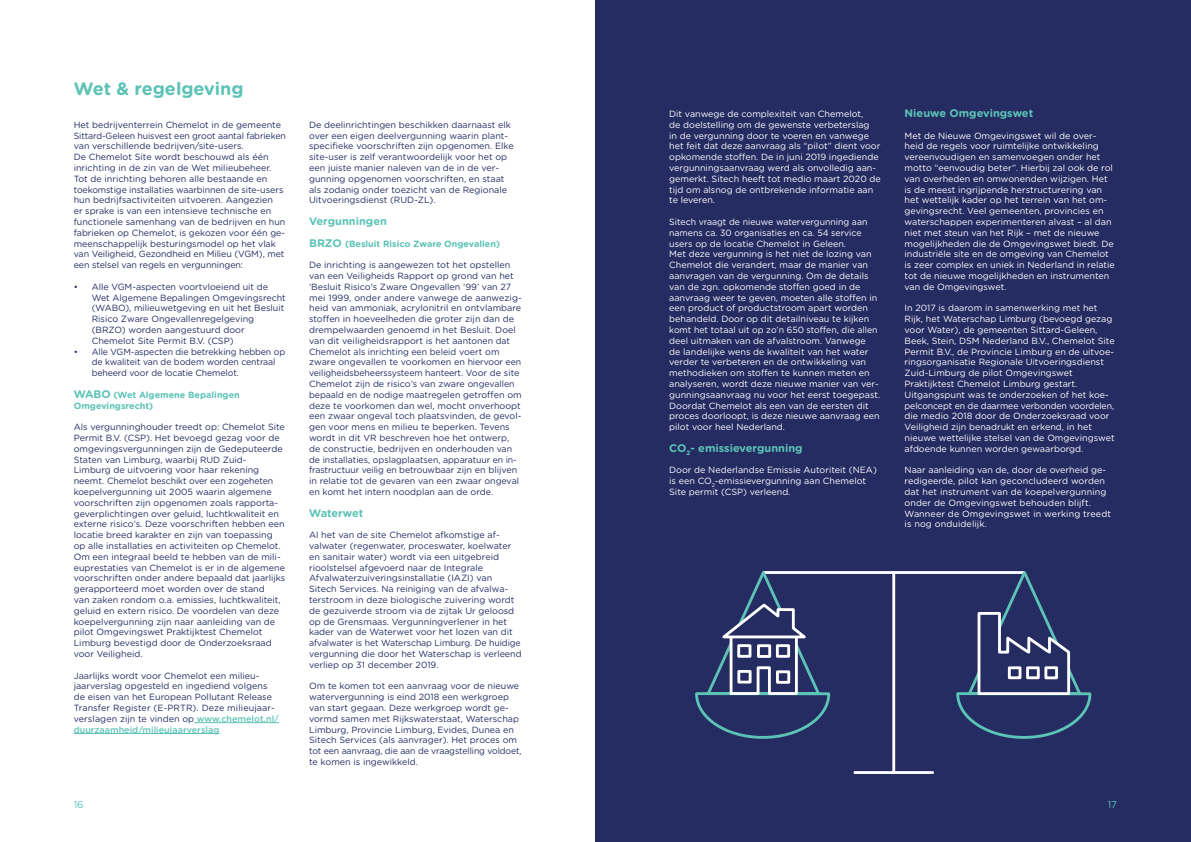
<style>
.page{position:relative;width:1191px;height:842px;background:#fff}
.page>*{position:absolute;margin:0;border:0;box-sizing:border-box;transform-origin:0 0}
.t1{font:700 18px "Gotham Rounded";color:#5cc3b6}
.t2{font:700 11px "Gotham Rounded";color:#5cc3b6}
.t3{font:10px "Gotham Rounded";color:#5cc3b6}
.t4{font:9px/10.8px "Gotham Rounded";color:#242c62}
.t5{font:9px/10.8px "Gotham Rounded";color:#fff}
.t6{font:700 9px/10.8px "Gotham Rounded";color:#5cc3b6}
.s1{font-size:11px}
.s2{font-weight:500;color:#5cc3b6}
</style>
<div class="page">
<div style="left:595px;top:0;width:596px;height:842px;background:#242c62"></div>
<hr style="left:194px;top:722px;width:85px;height:1px;background:#5cc3b6">
<hr style="left:74px;top:733px;width:145px;height:1px;background:#5cc3b6">
<hr style="left:855px;top:771px;width:77px;height:3px;background:#fff">
<svg style="left:695px;top:571px;width:397px;height:169px"></svg>
<hr style="left:892px;top:572px;width:3px;height:200px;background:#fff">
<svg style="left:976px;top:610px;width:95px;height:86px"></svg>
<div style="left:1026px;top:666px;width:13px;height:13px;background:#242c62;border:3px solid #fff"></div>
<svg style="left:715px;top:601px;width:97px;height:95px"></svg>
<h1 class="t1" style="left:74px;top:76px;width:171px">Wet &amp; regelgeving</h1>
<p class="t4" style="left:74px;top:119px;width:214px">Het bedrijventerrein Chemelot in de gemeente Sittard-Geleen huisvest een groot aantal fabrieken van verschillende bedrijven/site-users.<br>De Chemelot Site wordt beschouwd als één inrichting in de zin van de Wet milieubeheer.<br>Tot de inrichting behoren alle bestaande en toekomstige installaties waarbinnen de site-users hun bedrijfsactiviteiten uitvoeren. Aangezien<br>er sprake is van een intensieve technische en functionele samenhang van de bedrijven en hun fabrieken op Chemelot, is gekozen voor één ge&shy;meenschappelijk besturingsmodel op het vlak van Veiligheid, Gezondheid en Milieu (VGM), met een stelsel van regels en vergunningen:</p>
<p class="t4" style="left:92px;top:281px;width:196px;text-indent:-18px">• Alle VGM-aspecten voortvloeiend uit de Wet Algemene Bepalingen Omgevingsrecht (WABO), milieuwetgeving en uit het Besluit Risico Zware Ongevallenregelgeving (BRZO) worden aangestuurd door Chemelot Site Permit B.V. (CSP)</p>
<p class="t4" style="left:92px;top:346px;width:195px;text-indent:-18px">• Alle VGM-aspecten die betrekking hebben op de kwaliteit van de bodem worden centraal beheerd voor de locatie Chemelot.</p>
<p class="t6" style="left:74px;top:389px;width:168px"><span class="s1">WABO</span> (Wet Algemene Bepalingen<br>Omgevingsrecht)</p>
<p class="t4" style="left:74px;top:421px;width:213px">Als vergunninghouder treedt op: Chemelot Site Permit B.V. (CSP). Het bevoegd gezag voor de omgevingsvergunningen zijn de Gedeputeerde Staten van Limburg, waarbij RUD Zuid-Limburg de uitvoering voor haar rekening neemt. Chemelot beschikt over een zogeheten koepelvergunning uit 2005 waarin algemene voorschriften zijn opgenomen zoals rapporta&shy;geverplichtingen over geluid, luchtkwaliteit en externe risico’s. Deze voorschriften hebben een locatie breed karakter en zijn van toepassing op alle installaties en activiteiten op Chemelot.<br>Om een integraal beeld te hebben van de mili&shy;euprestaties van Chemelot is er in de algemene voorschriften onder andere bepaald dat jaarlijks gerapporteerd moet worden over de stand<br>van zaken rondom o.a. emissies, luchtkwaliteit, geluid en extern risico. De voordelen van deze koepelvergunning zijn naar aanleiding van de pilot Omgevingswet Praktijktest Chemelot Limburg bevestigd door de Onderzoeksraad voor Veiligheid.</p>
<p class="t4" style="left:74px;top:670px;width:207px">Jaarlijks wordt voor Chemelot een milieu&shy;jaarverslag opgesteld en ingediend volgens de eisen van het European Pollutant Release Transfer Register (E-PRTR). Deze milieujaar&shy;verslagen zijn te vinden op <span class="s2">www.chemelot.nl/ duurzaamheid/milieujaarverslag</span></p>
<p class="t3" style="left:74px;top:798px;width:12px">16</p>
<p class="t4" style="left:309px;top:119px;width:206px">De deelinrichtingen beschikken daarnaast elk over een eigen deelvergunning waarin plant&shy;specifieke voorschriften zijn opgenomen. Elke site-user is zelf verantwoordelijk voor het op een juiste manier naleven van de in de ver&shy;gunning opgenomen voorschriften, en staat als zodanig onder toezicht van de Regionale Uitvoeringsdienst (RUD-ZL).</p>
<p class="t2" style="left:309px;top:213px;width:79px">Vergunningen</p>
<p class="t6" style="left:309px;top:238px;width:192px"><span class="s1">BRZO</span> (Besluit Risico Zware Ongevallen)</p>
<p class="t4" style="left:309px;top:259px;width:214px">De inrichting is aangewezen tot het opstellen van een Veiligheids Rapport op grond van het ‘Besluit Risico’s Zware Ongevallen ’99’ van 27 mei 1999, onder andere vanwege de aanwezig&shy;heid van ammoniak, acrylonitril en ontvlambare stoffen in hoeveelheden die groter zijn dan de drempelwaarden genoemd in het Besluit. Doel van dit veiligheidsrapport is het aantonen dat Chemelot als inrichting een beleid voert om zware ongevallen te voorkomen en hiervoor een veiligheidsbeheerssysteem hanteert. Voor de site Chemelot zijn de risico’s van zware ongevallen bepaald en de nodige maatregelen getroffen om deze te voorkomen dan wel, mocht onverhoopt een zwaar ongeval toch plaatsvinden, de gevol&shy;gen voor mens en milieu te beperken. Tevens wordt in dit VR beschreven hoe het ontwerp, de constructie, bedrijven en onderhouden van de installaties, opslagplaatsen, apparatuur en in&shy;frastructuur veilig en betrouwbaar zijn en blijven in relatie tot de gevaren van een zwaar ongeval en komt het intern noodplan aan de orde.</p>
<p class="t2" style="left:309px;top:505px;width:56px">Waterwet</p>
<p class="t4" style="left:309px;top:529px;width:214px">Al het van de site Chemelot afkomstige af&shy;valwater (regenwater, proceswater, koelwater en sanitair water) wordt via een uitgebreid rioolstelsel afgevoerd naar de Integrale Afvalwaterzuiveringsinstallatie (IAZI) van Sitech Services. Na reiniging van de afvalwa&shy;terstroom in deze biologische zuivering wordt de gezuiverde stroom via de zijtak Ur geloosd op de Grensmaas. Vergunningverlener in het kader van de Waterwet voor het lozen van dit afvalwater is het Waterschap Limburg. De huidige vergunning die door het Waterschap is verleend verliep op 31 december 2019.</p>
<p class="t4" style="left:309px;top:680px;width:214px">Om te komen tot een aanvraag voor de nieuwe watervergunning is eind 2018 een werkgroep van start gegaan. Deze werkgroep wordt ge&shy;vormd samen met Rijkswaterstaat, Waterschap Limburg, Provincie Limburg, Evides, Dunea en Sitech Services (als aanvrager). Het proces om tot een aanvraag, die aan de vraagstelling voldoet, te komen is ingewikkeld.</p>
<p class="t5" style="left:669px;top:108px;width:213px">Dit vanwege de complexiteit van Chemelot,<br>de doelstelling om de gewenste verbeterslag<br>in de vergunning door te voeren en vanwege het feit dat deze aanvraag als “pilot” dient voor opkomende stoffen. De in juni 2019 ingediende vergunningsaanvraag werd als onvolledig aan&shy;gemerkt. Sitech heeft tot medio maart 2020 de tijd om alsnog de ontbrekende informatie aan te leveren.</p>
<p class="t5" style="left:669px;top:216px;width:212px">Sitech vraagt de nieuwe watervergunning aan namens ca. 30 organisaties en ca. 54 service users op de locatie Chemelot in Geleen.<br>Met deze vergunning is het niet de lozing van Chemelot die verandert, maar de manier van aanvragen van de vergunning. Om de details van de zgn. opkomende stoffen goed in de aanvraag weer te geven, moeten alle stoffen in een product of productstroom apart worden behandeld. Door op dit detailniveau te kijken komt het totaal uit op zo’n 650 stoffen, die allen deel uitmaken van de afvalstroom. Vanwege<br>de landelijke wens de kwaliteit van het water verder te verbeteren en de ontwikkeling van methodieken om stoffen te kunnen meten en analyseren, wordt deze nieuwe manier van ver&shy;gunningsaanvraag nu voor het eerst toegepast.<br>Doordat Chemelot als een van de eersten dit proces doorloopt, is deze nieuwe aanvraag een pilot voor heel Nederland.</p>
<p class="t2" style="left:669px;top:440px;width:135px">CO<sub>2</sub>- emissievergunning</p>
<p class="t5" style="left:669px;top:464px;width:209px">Door de Nederlandse Emissie Autoriteit (NEA) is een CO<sub>2</sub>-emissievergunning aan Chemelot<br>Site permit (CSP) verleend.</p>
<p class="t2" style="left:904px;top:105px;width:130px">Nieuwe Omgevingswet</p>
<p class="t5" style="left:904px;top:130px;width:212px">Met de Nieuwe Omgevingswet wil de over&shy;heid de regels voor ruimtelijke ontwikkeling vereenvoudigen en samenvoegen onder het motto “eenvoudig beter”. Hierbij zal ook de rol van overheden en omwonenden wijzigen. Het is de meest ingrijpende herstructurering van het wettelijk kader op het terrein van het om&shy;gevingsrecht. Veel gemeenten, provincies en waterschappen experimenteren alvast – al dan niet met steun van het Rijk – met de nieuwe mogelijkheden die de Omgevingswet biedt. De industriële site en de omgeving van Chemelot is zeer complex en uniek in Nederland in relatie tot de nieuwe mogelijkheden en instrumenten van de Omgevingswet.</p>
<p class="t5" style="left:904px;top:302px;width:212px">In 2017 is daarom in samenwerking met het Rijk, het Waterschap Limburg (bevoegd gezag voor Water), de gemeenten Sittard-Geleen, Beek, Stein, DSM Nederland B.V., Chemelot Site Permit B.V., de Provincie Limburg en de uitvoe&shy;ringsorganisatie Regionale Uitvoeringsdienst Zuid-Limburg de pilot Omgevingswet Praktijktest Chemelot Limburg gestart.<br>Uitgangspunt was te onderzoeken of het koe&shy;pelconcept en de daarmee verbonden voordelen, die medio 2018 door de Onderzoeksraad voor Veiligheid zijn benadrukt en erkend, in het nieuwe wettelijke stelsel van de Omgevingswet afdoende kunnen worden gewaarborgd.</p>
<p class="t5" style="left:904px;top:464px;width:208px">Naar aanleiding van de, door de overheid ge&shy;redigeerde, pilot kan geconcludeerd worden dat het instrument van de koepelvergunning onder de Omgevingswet behouden blijft.<br>Wanneer de Omgevingswet in werking treedt is nog onduidelijk.</p>
<p class="t3" style="left:1107px;top:798px;width:11px">17</p>
</div>
